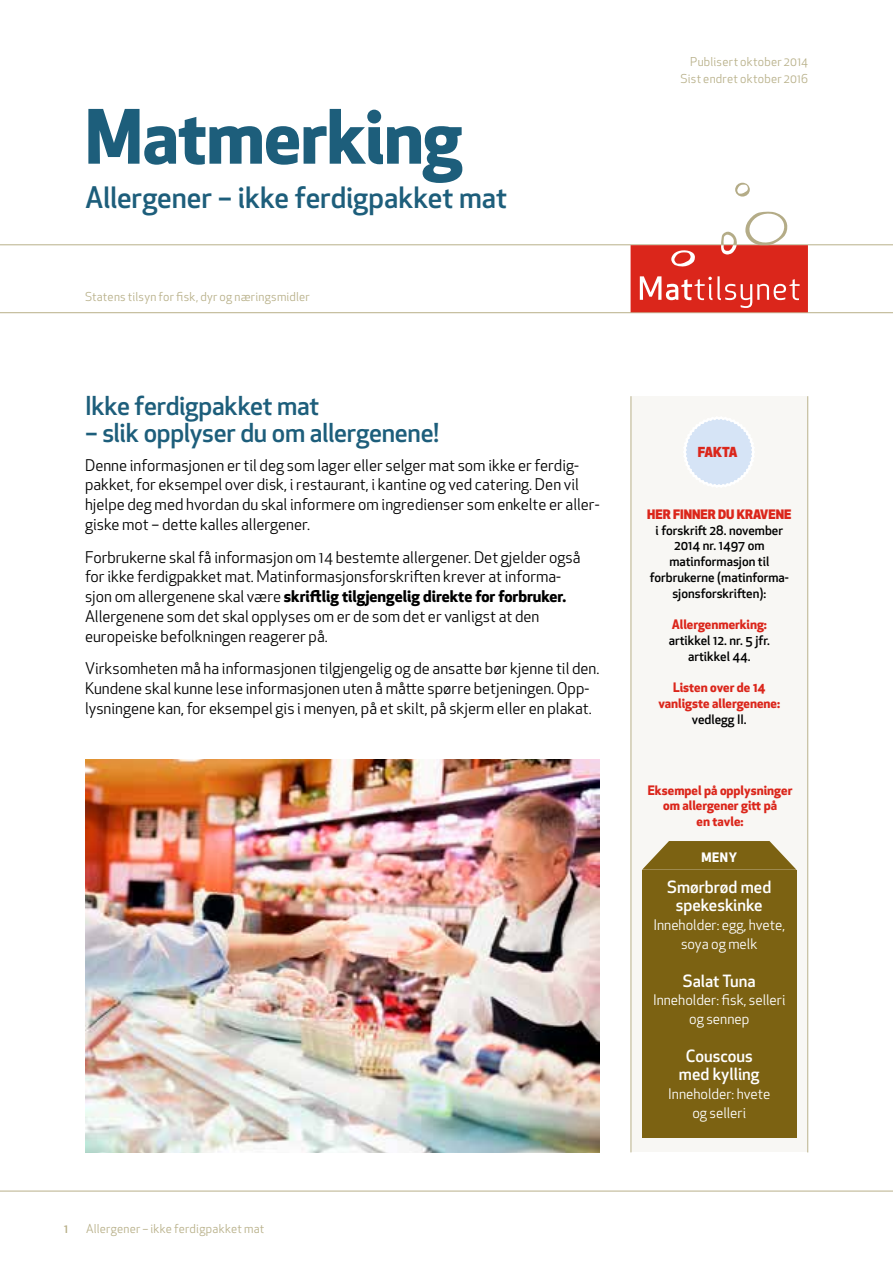
<style>
.page{position:relative;width:893px;height:1263px;background:#fff}
.page>*{position:absolute;margin:0;border:0;box-sizing:border-box;transform-origin:0 0}
.t1{font:700 73.05px "Apex New";letter-spacing:-.015em;color:#1d5e7b}
.t2{font:500 28.8px "Apex New";letter-spacing:-.005em;color:#1d5e7b}
.t3{font:500 25.5px "Apex New";letter-spacing:-.01em;color:#1d5e7b}
.t4{font:500 16.5px/18.8px "Apex New";color:#fff;text-align:center}
.t5{font:15.75px/19.8px "Apex New";color:#000}
.t6{font:14.25px/18.8px "Apex New";color:#fff;text-align:center}
.t7{font:800 13.5px "Apex New";letter-spacing:-.03em;color:#db261b}
.t8{font:500 12.75px/15.8px "Apex New";color:#000;text-align:center}
.t9{font:700 12.75px/15.8px "Apex New";color:#db261b;text-align:center}
.t10{font:800 12.75px "Apex New";color:#db261b}
.t11{font:700 12.75px "Apex New";color:#fff}
.t12{font:12px/17.1px "Apex New";letter-spacing:.02em;color:#b8b089;text-align:right}
.t13{font:500 12px "Apex New";color:#b8b089}
.s1{font-weight:700}
</style>
<div class="page">
<div style="left:631px;top:396px;width:176px;height:756px;background:#f8f7f4"></div>
<hr style="left:631px;top:396px;width:1px;height:756px;background:#b8b089">
<hr style="left:807px;top:396px;width:1px;height:756px;background:#b8b089">
<hr style="left:0;top:1191px;width:893px;height:1px;background:#b8b089">
<hr style="left:0;top:312px;width:893px;height:1px;background:#b8b089">
<svg style="left:684px;top:417px;width:70px;height:70px"></svg>
<hr style="left:0;top:244px;width:893px;height:1px;background:#b8b089">
<svg style="left:735px;top:183px;width:15px;height:14px"></svg>
<svg style="left:631px;top:211px;width:177px;height:101px"></svg>
<svg style="left:642px;top:841px;width:154px;height:29px"></svg>
<div style="left:642px;top:870px;width:154px;height:267px;background:#7c6212"></div>
<img style="left:85px;top:759px;width:515px;height:393px">
<h1 class="t1" style="left:85px;top:84px;width:379px">Matmerking</h1>
<h2 class="t2" style="left:85px;top:178px;width:424px">Allergener – ikke ferdigpakket mat</h2>
<p class="t12" style="left:85px;top:289px;width:226px">Statens tilsyn for fisk, dyr og næringsmidler</p>
<h3 class="t3" style="left:85px;top:389px;width:236px">Ikke ferdigpakket mat</h3>
<h3 class="t3" style="left:85px;top:416px;width:355px">– slik opplyser du om allergenene!</h3>
<p class="t5" style="left:85px;top:455px;width:516px">Denne informasjonen er til deg som lager eller selger mat som ikke er ferdig&shy;pakket, for eksempel over disk, i restaurant, i kantine og ved catering. Den vil hjelpe deg med hvordan du skal informere om ingredienser som enkelte er aller&shy;giske mot – dette kalles allergener.</p>
<p class="t5" style="left:85px;top:547px;width:497px">Forbrukerne skal få informasjon om 14 bestemte allergener. Det gjelder også for ikke ferdigpakket mat. Matinformasjonsforskriften krever at informa&shy;sjon om allergenene skal være <span class="s1">skriftlig tilgjengelig direkte for forbruker.<br></span>Allergenene som det skal opplyses om er de som det er vanligst at den europeiske befolkningen reagerer på.</p>
<p class="t5" style="left:85px;top:659px;width:516px">Virksomheten må ha informasjonen tilgjengelig og de ansatte bør kjenne til den.<br>Kundene skal kunne lese informasjonen uten å måtte spørre betjeningen. Opp&shy;lysningene kan, for eksempel gis i menyen, på et skilt, på skjerm eller en plakat.</p>
<p class="t13" style="left:64px;top:1221px;width:6px">1</p>
<p class="t12" style="left:86px;top:1220px;width:180px">Allergener – ikke ferdigpakket mat</p>
<p class="t12" style="left:681px;top:53px;width:129px">Publisert oktober 2014<br>Sist endret oktober 2016</p>
<p class="t7" style="left:698px;top:443px;width:41px">FAKTA</p>
<p class="t10" style="left:647px;top:505px;width:146px">HER FINNER DU KRAVENE</p>
<p class="t8" style="left:650px;top:522px;width:141px">i forskrift 28. november<br>2014 nr. 1497 om matinformasjon til forbrukerne (matinforma&shy;sjonsforskriften):</p>
<p class="t9" style="left:672px;top:616px;width:97px">Allergenmerking:</p>
<p class="t8" style="left:669px;top:632px;width:103px">artikkel 12. nr. 5 jfr. artikkel 44.</p>
<p class="t9" style="left:658px;top:679px;width:123px">Listen over de 14 vanligste allergenene:</p>
<p class="t8" style="left:692px;top:711px;width:56px">vedlegg II.</p>
<p class="t9" style="left:648px;top:781px;width:146px">Eksempel på opplysninger om allergener gitt på<br>en tavle:</p>
<p class="t11" style="left:701px;top:848px;width:37px">MENY</p>
<p class="t4" style="left:667px;top:877px;width:105px">Smørbrød med spekeskinke</p>
<p class="t6" style="left:653px;top:916px;width:133px">Inneholder: egg, hvete, soya og melk</p>
<p class="t4" style="left:683px;top:971px;width:74px">Salat Tuna</p>
<p class="t6" style="left:653px;top:991px;width:134px">Inneholder: fisk, selleri og sennep</p>
<p class="t4" style="left:679px;top:1046px;width:82px">Couscous med kylling</p>
<p class="t6" style="left:668px;top:1084px;width:104px">Inneholder: hvete og selleri</p>
</div>
